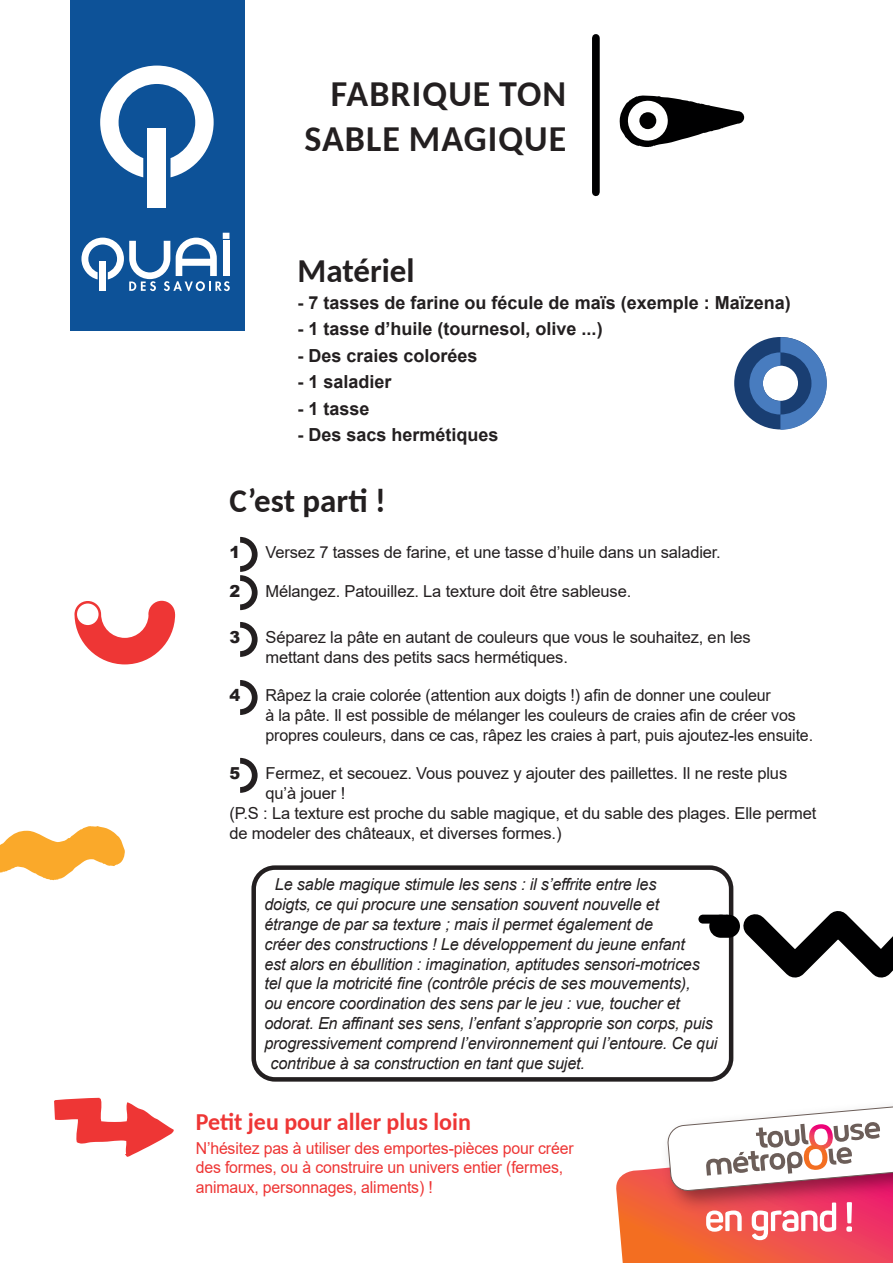
<style>
.page{position:relative;width:893px;height:1263px;background:#fff}
.page>*{position:absolute;margin:0;border:0;box-sizing:border-box;transform-origin:0 0}
.Titre{font:700 36px/45px "Carlito";letter-spacing:.03em;color:#231f20;text-align:right}
.Titre2{font:700 33px "Carlito";color:#231f20}
.t1{font:700 24px "Carlito";color:#ee3635}
.t2{font:700 18px "Arial";color:#231f20}
.Texte_normal{font:16.5px/19.8px "Arial";letter-spacing:-.01em;color:#231f20}
.t3{font:italic 16.5px "Arial";letter-spacing:-.01em;color:#231f20}
.t4{font:16.5px/19.8px "Arial";letter-spacing:-.01em;color:#ee3635;scale:.96 1}
.Texte_normal-2{font:900 16.5px "Arial";color:#231f20}
</style>
<div class="page">
<div style="left:70px;top:0;width:175px;height:331px;background:#0d5298"></div>
<div style="left:148px;top:129px;width:18px;height:79px;background:#fff"></div>
<svg style="left:100px;top:66px;width:114px;height:111px"></svg>
<svg style="left:81px;top:233px;width:149px;height:58px"></svg>
<svg style="left:616px;top:1106px;width:277px;height:157px"></svg>
<img style="left:798px;top:1129px;width:41px;height:36px">
<svg style="left:240px;top:537px;width:18px;height:73px"></svg>
<svg style="left:240px;top:622px;width:18px;height:35px"></svg>
<svg style="left:240px;top:680px;width:18px;height:35px"></svg>
<svg style="left:240px;top:758px;width:18px;height:35px"></svg>
<div style="left:251px;top:865px;width:482px;height:216px;border:4px solid #231f20;border-radius:21px"></div>
<svg style="left:54px;top:1098px;width:120px;height:59px"></svg>
<svg style="left:619px;top:95px;width:125px;height:52px"></svg>
<div style="left:639px;top:112px;width:18px;height:17px;background:#000001;border-radius:50%"></div>
<div style="left:592px;top:38px;width:8px;height:154px;background:#000001"></div>
<div style="left:698px;top:915px;width:33px;height:8px;background:#000001;border-radius:4px"></div>
<svg style="left:709px;top:865px;width:184px;height:134px"></svg>
<svg style="left:734px;top:337px;width:93px;height:93px"></svg>
<svg style="left:0;top:826px;width:125px;height:54px"></svg>
<svg style="left:74px;top:601px;width:101px;height:63px"></svg>
<p class="Titre" style="left:304px;top:70px;width:263px">FABRIQUE TON<br>SABLE MAGIQUE</p>
<p class="Titre2" style="left:298px;top:248px;width:119px">Matériel</p>
<p class="t2" style="left:298px;top:289px;width:495px">- 7 tasses de farine ou fécule de maïs (exemple : Maïzena)</p>
<p class="t2" style="left:298px;top:316px;width:307px">- 1 tasse d’huile (tournesol, olive ...)</p>
<p class="t2" style="left:298px;top:342px;width:182px">- Des craies colorées</p>
<p class="t2" style="left:298px;top:369px;width:96px">- 1 saladier</p>
<p class="t2" style="left:298px;top:396px;width:74px">- 1 tasse</p>
<p class="t2" style="left:298px;top:422px;width:203px">- Des sacs hermétiques</p>
<p class="Titre2" style="left:229px;top:478px;width:158px">C’est parti !</p>
<p class="Texte_normal-2" style="left:229px;top:540px;width:12px">1</p>
<p class="Texte_normal" style="left:265px;top:542px;width:457px">Versez 7 tasses de farine, et une tasse d’huile dans un saladier.</p>
<p class="Texte_normal-2" style="left:229px;top:579px;width:12px">2</p>
<p class="Texte_normal" style="left:265px;top:581px;width:367px">Mélangez. Patouillez. La texture doit être sableuse.</p>
<p class="Texte_normal-2" style="left:229px;top:625px;width:12px">3</p>
<p class="Texte_normal" style="left:265px;top:628px;width:487px">Séparez la pâte en autant de couleurs que vous le souhaitez, en les mettant dans des petits sacs hermétiques.</p>
<p class="Texte_normal-2" style="left:229px;top:684px;width:12px">4</p>
<p class="Texte_normal" style="left:265px;top:686px;width:549px">Râpez la craie colorée (attention aux doigts !) afin de donner une couleur<br>à la pâte. Il est possible de mélanger les couleurs de craies afin de créer vos propres couleurs, dans ce cas, râpez les craies à part, puis ajoutez-les ensuite.</p>
<p class="Texte_normal-2" style="left:229px;top:761px;width:12px">5</p>
<p class="Texte_normal" style="left:265px;top:763px;width:523px">Fermez, et secouez. Vous pouvez y ajouter des paillettes. Il ne reste plus</p>
<p class="Texte_normal" style="left:265px;top:783px;width:81px">qu’à jouer !</p>
<p class="Texte_normal" style="left:229px;top:803px;width:588px">(P.S : La texture est proche du sable magique, et du sable des plages. Elle permet</p>
<p class="Texte_normal" style="left:229px;top:823px;width:334px">de modeler des châteaux, et diverses formes.)</p>
<p class="t3" style="left:275px;top:874px;width:383px">Le sable magique stimule les sens : il s’effrite entre les</p>
<p class="t3" style="left:264px;top:894px;width:396px">doigts, ce qui procure une sensation souvent nouvelle et</p>
<p class="t3" style="left:264px;top:913px;width:390px">étrange de par sa texture ; mais il permet également de</p>
<p class="t3" style="left:264px;top:933px;width:422px">créer des constructions ! Le développement du jeune enfant</p>
<p class="t3" style="left:264px;top:953px;width:437px">est alors en ébullition : imagination, aptitudes sensori-motrices</p>
<p class="t3" style="left:264px;top:973px;width:428px">tel que la motricité fine (contrôle précis de ses mouvements),</p>
<p class="t3" style="left:264px;top:993px;width:417px">ou encore coordination des sens par le jeu : vue, toucher et</p>
<p class="t3" style="left:264px;top:1012px;width:450px">odorat. En affinant ses sens, l’enfant s’approprie son corps, puis</p>
<p class="t3" style="left:264px;top:1032px;width:454px">progressivement comprend l’environnement qui l’entoure. Ce qui</p>
<p class="t3" style="left:270px;top:1052px;width:316px">contribue à sa construction en tant que sujet.</p>
<p class="t1" style="left:196px;top:1105px;width:277px">Petit jeu pour aller plus loin</p>
<p class="t4" style="left:196px;top:1138px;width:395px">N’hésitez pas à utiliser des emportes-pièces pour créer des formes, ou à construire un univers entier (fermes, animaux, personnages, aliments) !</p>
</div>
